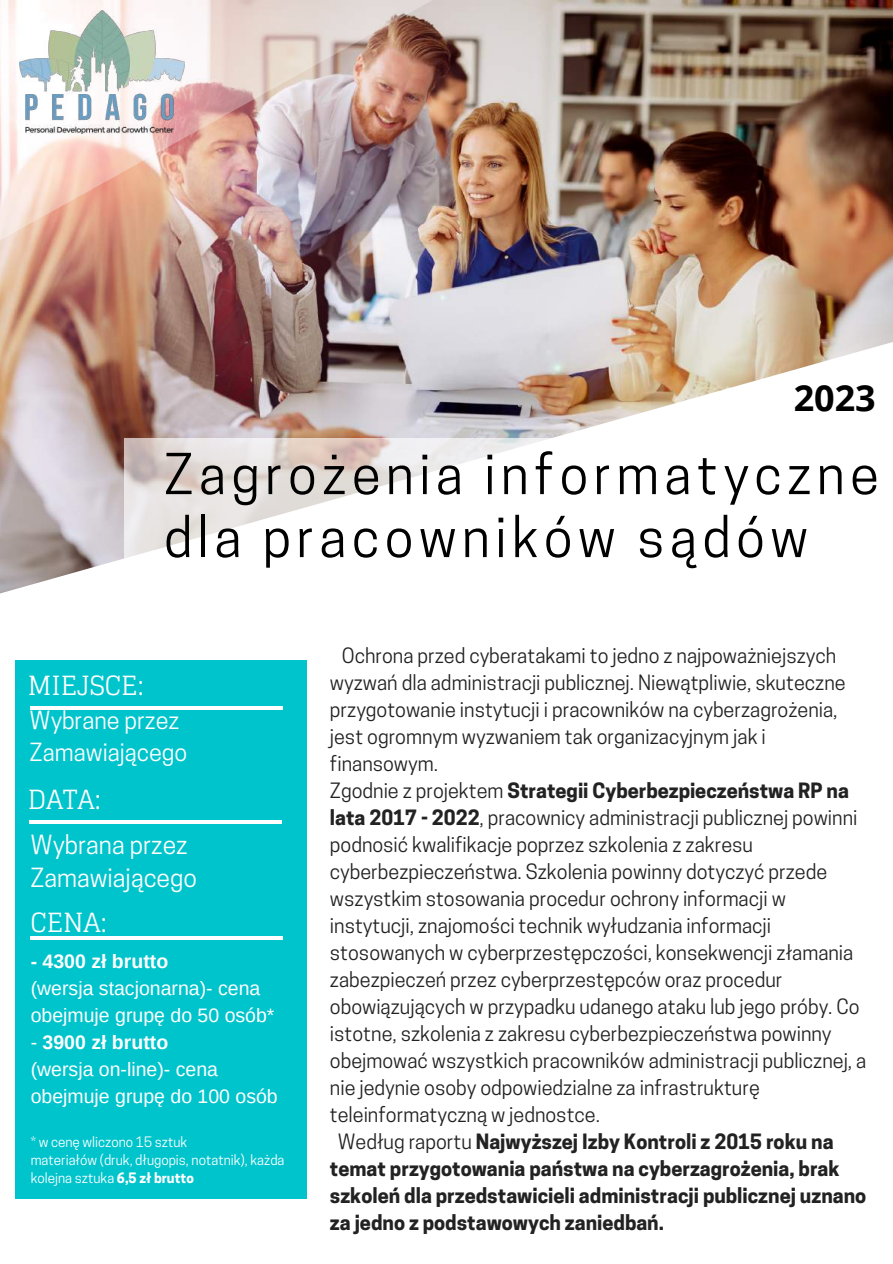
<style>
.page{position:relative;width:893px;height:1264px;background:#fff}
.page>*{position:absolute;margin:0;border:0;box-sizing:border-box;transform-origin:0 0}
.t1{font:52.95px/63px "Cooper Hewitt";letter-spacing:.1em;color:#000}
.t2{font:700 36px "Open Sans";color:#000}
.t3{font:26.4px "Glegoo";color:#fff}
.t4{font:24.75px/33.8px "Cooper Hewitt";color:#fff}
.t5{font:23.55px/32px "Cooper Hewitt";color:#fff}
.t6{font:19.8px "Cooper Hewitt";color:#222}
.t7{font:700 19.8px "Cooper Hewitt";color:#222}
.t8{font:19.5px/27px "Arimo";color:#fff}
.t9{font:700 19.5px "Arimo";color:#fff}
.t10{font:13.5px/18px "Cooper Hewitt";color:#fff}
.s1{font-weight:700}
.s2{font-weight:400}
</style>
<div class="page">
<img style="left:576px;top:0;width:316px;height:263px">
<svg style="left:0;top:263px;width:892px;height:331px"></svg>
<svg style="left:124px;top:438px;width:679px;height:156px"></svg>
<div style="left:15px;top:660px;width:292px;height:538px;background:#00c4cc"></div>
<hr style="left:30px;top:706px;width:253px;height:4px;background:#fff">
<hr style="left:30px;top:820px;width:252px;height:4px;background:#fff">
<hr style="left:30px;top:936px;width:253px;height:3px;background:#fff">
<img style="left:0;top:0;width:576px;height:448px">
<img style="left:19px;top:11px;width:165px;height:122px">
<h2 class="t2" style="left:793px;top:373px;width:84px">2023</h2>
<h1 class="t1" style="left:164px;top:449px;width:716px">Zagrożenia informatyczne dla pracowników sądów</h1>
<h3 class="t3" style="left:28px;top:670px;width:117px">MIEJSCE:</h3>
<p class="t5" style="left:30px;top:707px;width:159px">Wybrane przez<br>Zamawiającego</p>
<h3 class="t3" style="left:28px;top:784px;width:74px">DATA:</h3>
<p class="t4" style="left:30px;top:830px;width:168px">Wybrana przez<br>Zamawiającego</p>
<h3 class="t3" style="left:30px;top:907px;width:78px">CENA:</h3>
<p class="t9" style="left:31px;top:950px;width:139px">- 4300 zł brutto</p>
<p class="t8" style="left:31px;top:974px;width:245px">(wersja stacjonarna)- cena obejmuje grupę do 50 osób*</p>
<p class="t8" style="left:31px;top:1028px;width:248px">- <span class="s1">3900 zł brutto<br></span>(wersja on-line)- cena obejmuje grupę do 100 osób</p>
<p class="t10" style="left:31px;top:1135px;width:255px">* w cenę wliczono 15 sztuk<br>materiałów (druk, długopis, notatnik), każda kolejna sztuka <span class="s1">6,5 zł brutto</span></p>
<p class="t6" style="left:342px;top:648px;width:496px">Ochrona przed cyberatakami to jedno z najpoważniejszych</p>
<p class="t6" style="left:330px;top:675px;width:517px">wyzwań dla administracji publicznej. Niewątpliwie, skuteczne</p>
<p class="t6" style="left:330px;top:702px;width:509px">przygotowanie instytucji i pracowników na cyberzagrożenia,</p>
<p class="t6" style="left:330px;top:729px;width:437px">jest ogromnym wyzwaniem tak organizacyjnym jak i</p>
<p class="t6" style="left:330px;top:756px;width:110px">finansowym.</p>
<p class="t7" style="left:330px;top:783px;width:520px"><span class="s2">Zgodnie z projektem</span> Strategii Cyberbezpieczeństwa RP na</p>
<p class="t6" style="left:330px;top:810px;width:529px"><span class="s1">lata 2017 - 2022</span>, pracownicy administracji publicznej powinni</p>
<p class="t6" style="left:330px;top:837px;width:424px">podnosić kwalifikacje poprzez szkolenia z zakresu</p>
<p class="t6" style="left:330px;top:864px;width:498px">cyberbezpieczeństwa. Szkolenia powinny dotyczyć przede</p>
<p class="t6" style="left:330px;top:891px;width:457px">wszystkim stosowania procedur ochrony informacji w</p>
<p class="t6" style="left:330px;top:918px;width:443px">instytucji, znajomości technik wyłudzania informacji</p>
<p class="t6" style="left:330px;top:945px;width:525px">stosowanych w cyberprzestępczości, konsekwencji złamania</p>
<p class="t6" style="left:330px;top:972px;width:454px">zabezpieczeń przez cyberprzestępców oraz procedur</p>
<p class="t6" style="left:330px;top:999px;width:531px">obowiązujących w przypadku udanego ataku lub jego próby. Co</p>
<p class="t6" style="left:330px;top:1026px;width:503px">istotne, szkolenia z zakresu cyberbezpieczeństwa powinny</p>
<p class="t6" style="left:330px;top:1053px;width:538px">obejmować wszystkich pracowników administracji publicznej, a</p>
<p class="t6" style="left:330px;top:1080px;width:431px">nie jedynie osoby odpowiedzialne za infrastrukturę</p>
<p class="t6" style="left:330px;top:1107px;width:271px">teleinformatyczną w jednostce.</p>
<p class="t7" style="left:338px;top:1134px;width:497px"><span class="s2">Według raportu</span> Najwyższej Izby Kontroli z 2015 roku na</p>
<p class="t7" style="left:330px;top:1161px;width:511px">temat przygotowania państwa na cyberzagrożenia, brak</p>
<p class="t7" style="left:330px;top:1188px;width:538px">szkoleń dla przedstawicieli administracji publicznej uznano</p>
<p class="t7" style="left:330px;top:1215px;width:335px">za jedno z podstawowych zaniedbań.</p>
</div>
